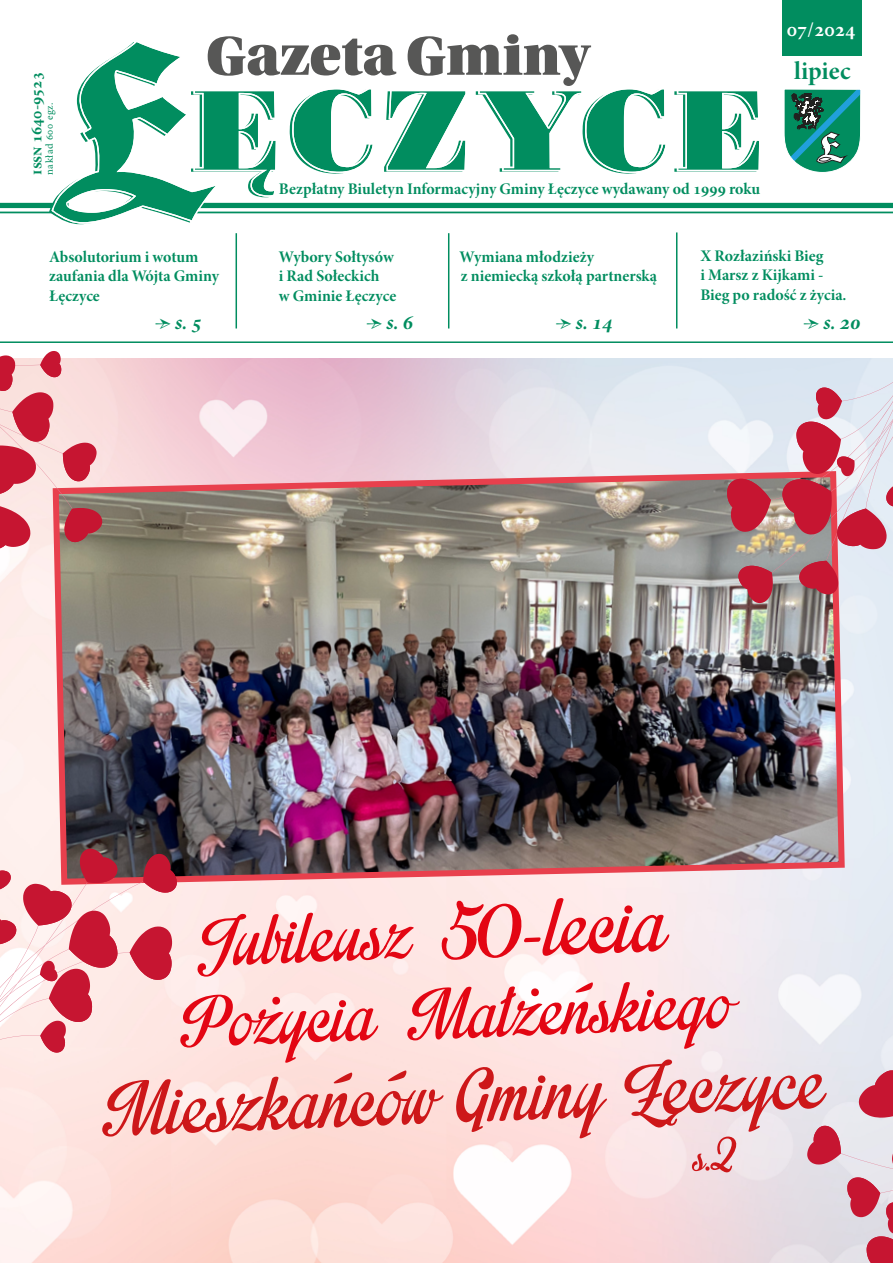
<style>
.page{position:relative;width:893px;height:1263px;background:#fff}
.page>*{position:absolute;margin:0;border:0;box-sizing:border-box;transform-origin:0 0}
.t1{font:97.5px "Impregnable Personal Use Only";color:#e30613}
.t2{font:96.9px "Impregnable Personal Use Only";color:#e30613}
.t3{font:57.75px "Utopia Std Black Headline";color:#575756}
.t4{font:25.5px "Minion Pro Bold Subh";color:#018d5f}
.t5{font:21px "Minion Pro Bold It Subh";color:#018d5f}
.t6{font:20.55px "Minion Pro Bold Subh";color:#fff}
.t7{font:16.2px/19.5px "Minion Pro Bold Subh";color:#018d5f}
.t8{font:10.5px "Minion Pro";letter-spacing:.05em;color:#018d5f}
.s1{font-family:"Minion Pro Bold Subh";font-size:20.55px}
.s2{font-family:"Alfons Brush";font-weight:700;font-size:111.45px}
.s3{font-size:111.45px}
</style>
<div class="page">
<img style="left:0;top:358px;width:893px;height:905px">
<hr style="left:0;top:341px;width:893px;height:2px;background:#018d5f">
<div style="left:189px;top:203px;width:704px;height:5px;background:#018d5f"></div>
<hr style="left:189px;top:212px;width:704px;height:1px;background:#018d5f">
<div style="left:0;top:203px;width:69px;height:5px;background:#018d5f"></div>
<hr style="left:0;top:212px;width:69px;height:1px;background:#018d5f">
<svg style="left:290px;top:89px;width:83px;height:85px"></svg>
<svg style="left:476px;top:89px;width:190px;height:85px"></svg>
<svg style="left:384px;top:91px;width:82px;height:81px"></svg>
<svg style="left:49px;top:42px;width:228px;height:182px"></svg>
<div style="left:782px;top:0;width:80px;height:55px;background:#018d5f"></div>
<hr style="left:236px;top:233px;width:1px;height:95px;background:#018d5f">
<hr style="left:448px;top:233px;width:1px;height:95px;background:#018d5f">
<svg style="left:102px;top:1059px;width:725px;height:79px;background:#f0b5b4"></svg>
<svg style="left:807px;top:1070px;width:86px;height:193px;background:#dcafbb"></svg>
<img style="left:50px;top:468px;width:798px;height:420px">
<svg style="left:674px;top:89px;width:219px;height:514px"></svg>
<svg style="left:0;top:849px;width:177px;height:203px;background:#e4a4ab"></svg>
<svg style="left:0;top:351px;width:102px;height:197px;background:#e1969d"></svg>
<div style="left:691px;top:1136px;width:52px;height:39px;background:#f1dfe4"></div>
<p class="t7" style="left:27px;top:175px;width:104px;rotate:-90deg">issn 1640-9523</p>
<p class="t8" style="left:43px;top:175px;width:74px;rotate:-90deg">nakład 600 egz.</p>
<h3 class="t3" style="left:206px;top:26px;width:384px">Gazeta Gminy</h3>
<p class="t6" style="left:787px;top:17px;width:70px">07/2024</p>
<h3 class="t4" style="left:794px;top:55px;width:58px">lipiec</h3>
<p class="t7" style="left:279px;top:180px;width:483px">Bezpłatny Biuletyn Informacyjny Gminy Łęczyce wydawany od 1999 roku</p>
<p class="t7" style="left:49px;top:248px;width:171px">Absolutorium i wotum zaufania dla Wójta Gminy<br>Łęczyce</p>
<p class="t7" style="left:279px;top:248px;width:119px">Wybory Sołtysów i Rad Sołeckich<br>w Gminie Łęczyce</p>
<p class="t7" style="left:459px;top:248px;width:199px">Wymiana młodzieży<br>z niemiecką szkołą partnerską</p>
<p class="t7" style="left:700px;top:246px;width:148px">X Rozłaziński Bieg<br>i Marsz z Kijkami -<br>Bieg po radość z życia.</p>
<p class="t5" style="left:155px;top:309px;width:48px"><span class="s1">→</span> s. 5</p>
<p class="t5" style="left:366px;top:309px;width:48px"><span class="s1">→</span> s. 6</p>
<p class="t5" style="left:556px;top:309px;width:59px"><span class="s1">→</span> s. 14</p>
<p class="t5" style="left:803px;top:309px;width:59px"><span class="s1">→</span> s. 20</p>
<h2 class="t2" style="left:195px;top:899px;width:472px;rotate:-2deg">Jubileusz <span class="s2">50</span><span class="s3">-lecia</span></h2>
<h1 class="t1" style="left:178px;top:979px;width:553px;rotate:-2deg">Pożycia Małżeńskiego</h1>
</div>
